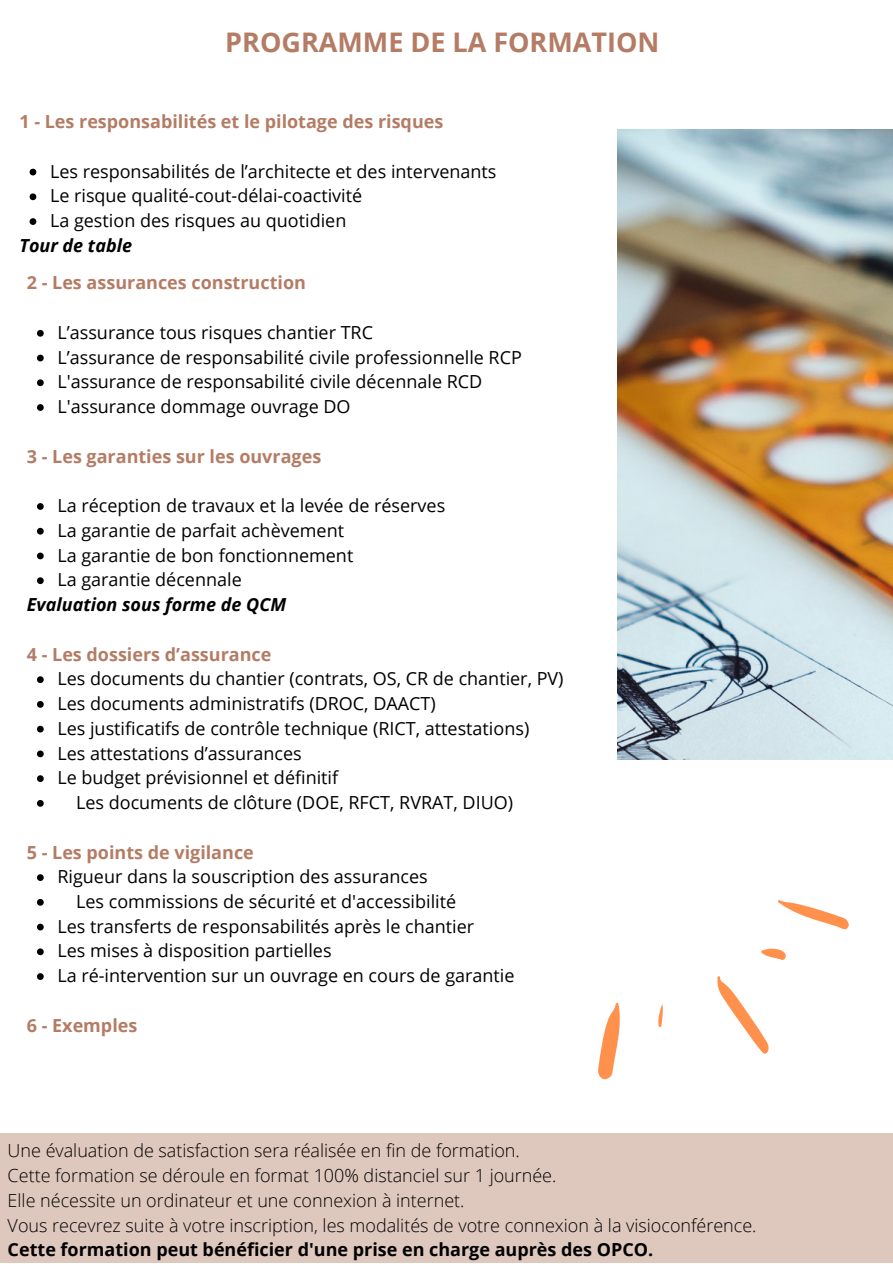
<style>
.page{position:relative;width:893px;height:1264px;background:#fff}
.page>*{position:absolute;margin:0;border:0;box-sizing:border-box;transform-origin:0 0}
.t1{font:700 27px "Open Sans";color:#b47c65}
.t2{font:18px/24.8px "Open Sans";color:#000}
.t3{font:300 18px/24.8px "Open Sans";color:#000}
.t4{font:700 18px "Open Sans";color:#b47c65}
.t5{font:700 18px "Open Sans";color:#000}
.t6{font:italic 700 18px "Open Sans";color:#000}
</style>
<div class="page">
<svg style="left:717px;top:900px;width:132px;height:154px"></svg>
<svg style="left:598px;top:1002px;width:65px;height:78px"></svg>
<img style="left:617px;top:130px;width:275px;height:629px">
<svg style="left:37px;top:330px;width:7px;height:6px"></svg>
<svg style="left:37px;top:354px;width:7px;height:7px"></svg>
<svg style="left:37px;top:379px;width:7px;height:7px"></svg>
<svg style="left:37px;top:404px;width:7px;height:7px"></svg>
<svg style="left:37px;top:503px;width:7px;height:7px"></svg>
<svg style="left:37px;top:528px;width:7px;height:6px"></svg>
<svg style="left:37px;top:552px;width:7px;height:7px"></svg>
<svg style="left:37px;top:577px;width:7px;height:7px"></svg>
<svg style="left:37px;top:676px;width:7px;height:7px"></svg>
<svg style="left:37px;top:701px;width:7px;height:6px"></svg>
<svg style="left:37px;top:725px;width:7px;height:7px"></svg>
<svg style="left:37px;top:750px;width:7px;height:7px"></svg>
<svg style="left:37px;top:775px;width:7px;height:7px"></svg>
<svg style="left:37px;top:800px;width:7px;height:6px"></svg>
<svg style="left:37px;top:874px;width:7px;height:7px"></svg>
<svg style="left:37px;top:899px;width:7px;height:6px"></svg>
<svg style="left:37px;top:923px;width:7px;height:7px"></svg>
<svg style="left:37px;top:948px;width:7px;height:7px"></svg>
<svg style="left:37px;top:973px;width:7px;height:6px"></svg>
<div style="left:0;top:1133px;width:892px;height:129px;background:#dec7bd"></div>
<svg style="left:30px;top:169px;width:6px;height:6px"></svg>
<svg style="left:30px;top:193px;width:6px;height:7px"></svg>
<svg style="left:30px;top:218px;width:6px;height:7px"></svg>
<h1 class="t1" style="left:225px;top:23px;width:435px">PROGRAMME DE LA FORMATION</h1>
<p class="t4" style="left:19px;top:109px;width:425px">1 - Les responsabilités et le pilotage des risques</p>
<p class="t2" style="left:50px;top:158px;width:448px">Les responsabilités de l’architecte et des intervenants<br>Le risque qualité-cout-délai-coactivité<br>La gestion des risques au quotidien</p>
<p class="t6" style="left:19px;top:233px;width:114px">Tour de table</p>
<p class="t4" style="left:27px;top:270px;width:280px">2 - Les assurances construction</p>
<p class="t2" style="left:57px;top:319px;width:466px">L’assurance tous risques chantier TRC<br>L’assurance de responsabilité civile professionnelle RCP L'assurance de responsabilité civile décennale RCD L'assurance dommage ouvrage DO</p>
<p class="t4" style="left:27px;top:443px;width:296px">3 - Les garanties sur les ouvrages</p>
<p class="t2" style="left:57px;top:492px;width:389px">La réception de travaux et la levée de réserves La garantie de parfait achèvement<br>La garantie de bon fonctionnement<br>La garantie décennale</p>
<p class="t6" style="left:27px;top:592px;width:261px">Evaluation sous forme de QCM</p>
<p class="t4" style="left:27px;top:641px;width:246px">4 - Les dossiers d’assurance</p>
<p class="t2" style="left:57px;top:666px;width:507px">Les documents du chantier (contrats, OS, CR de chantier, PV)</p>
<p class="t2" style="left:57px;top:690px;width:380px">Les documents administratifs (DROC, DAACT)</p>
<p class="t2" style="left:57px;top:715px;width:473px">Les justificatifs de contrôle technique (RICT, attestations)</p>
<p class="t2" style="left:57px;top:740px;width:246px">Les attestations d’assurances</p>
<p class="t2" style="left:57px;top:765px;width:282px">Le budget prévisionnel et définitif</p>
<p class="t2" style="left:76px;top:789px;width:438px">Les documents de clôture (DOE, RFCT, RVRAT, DIUO)</p>
<p class="t4" style="left:27px;top:839px;width:228px">5 - Les points de vigilance</p>
<p class="t2" style="left:57px;top:863px;width:372px">Rigueur dans la souscription des assurances</p>
<p class="t2" style="left:76px;top:888px;width:381px">Les commissions de sécurité et d'accessibilité</p>
<p class="t2" style="left:57px;top:913px;width:418px">Les transferts de responsabilités après le chantier</p>
<p class="t2" style="left:57px;top:938px;width:276px">Les mises à disposition partielles</p>
<p class="t2" style="left:57px;top:962px;width:458px">La ré-intervention sur un ouvrage en cours de garantie</p>
<p class="t4" style="left:27px;top:1012px;width:112px">6 - Exemples</p>
<p class="t3" style="left:8px;top:1137px;width:750px">Une évaluation de satisfaction sera réalisée en fin de formation.<br>Cette formation se déroule en format 100% distanciel sur 1 journée.<br>Elle nécessite un ordinateur et une connexion à internet.<br>Vous recevrez suite à votre inscription, les modalités de votre connexion à la visioconférence.</p>
<p class="t5" style="left:8px;top:1237px;width:647px">Cette formation peut bénéficier d'une prise en charge auprès des OPCO.</p>
</div>
